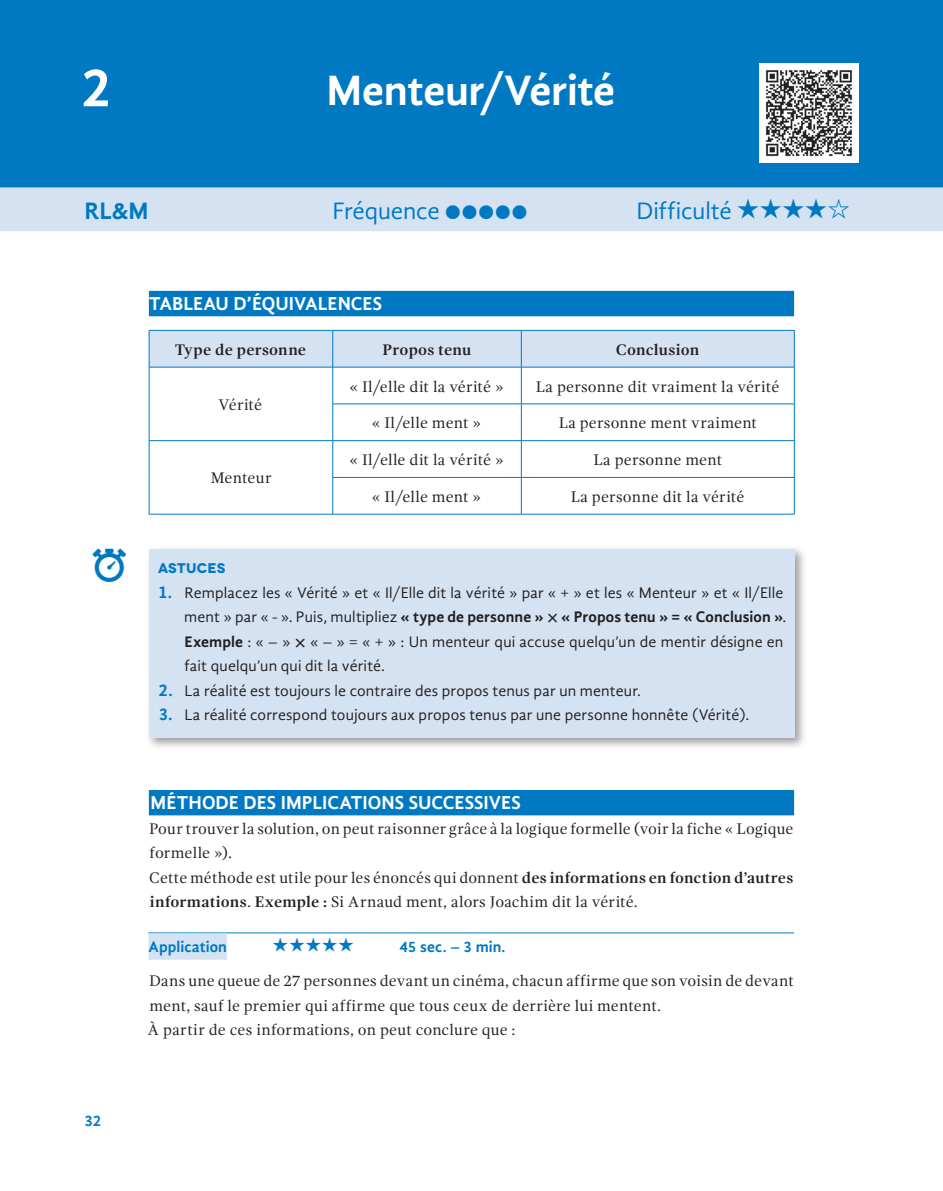
<style>
.page{position:relative;width:943px;height:1191px;background:#fff}
.page>*{position:absolute;margin:0;border:0;box-sizing:border-box;transform-origin:0 0}
.t1{font:700 56px "Gandhi Sans";color:#fff}
.t2{font:700 43.75px "Gandhi Sans";letter-spacing:-.01em;color:#fff}
.t3{font:33.25px "Web Hosting Hub Glyphs";color:#0079c2}
.t4{font:24.5px "Gandhi Sans";letter-spacing:-.005em;color:#0079c2}
.t5{font:700 24.5px "Gandhi Sans";color:#0079c2}
.t6{font:700 19.25px "Gandhi Sans";color:#fff}
.t7{font:15.75px/24.5px "Gandhi Serif";letter-spacing:.01em;color:#231f20}
.t8{font:15.75px/24.5px "Gandhi Sans";letter-spacing:.01em;color:#231f20}
.t9{font:700 15.75px "Gandhi Serif";letter-spacing:.005em;color:#231f20}
.t10{font:700 15.75px "Gandhi Sans";letter-spacing:.005em;color:#0079c2}
.t11{font:700 14px "Novecentowide";letter-spacing:.01em;color:#0079c2}
.s1{font-weight:700;font-size:17.5px;color:#0079c2}
.s2{font-weight:700}
.s3{font-family:"STIX General";font-weight:700}
</style>
<div class="page">
<div style="left:0;top:0;width:943px;height:190px;background:#0079c2"></div>
<div style="left:0;top:187px;width:943px;height:44px;background:#d4e2f2"></div>
<div style="left:149px;top:291px;width:645px;height:25px;background:#0079c2"></div>
<div style="left:149px;top:790px;width:645px;height:25px;background:#0079c2"></div>
<hr style="left:148px;top:932px;width:646px;height:1px;background:#0079c2">
<div style="left:148px;top:933px;width:79px;height:26px;background:#d4e2f2"></div>
<div style="left:150px;top:331px;width:644px;height:36px;background:#d4e2f2"></div>
<hr style="left:332px;top:330px;width:1px;height:37px;background:#0079c2">
<hr style="left:521px;top:330px;width:1px;height:37px;background:#0079c2">
<hr style="left:332px;top:367px;width:1px;height:37px;background:#0079c2">
<hr style="left:521px;top:367px;width:1px;height:37px;background:#0079c2">
<hr style="left:332px;top:403px;width:189px;height:1px;background:#0079c2">
<hr style="left:332px;top:404px;width:1px;height:36px;background:#0079c2">
<hr style="left:521px;top:403px;width:273px;height:1px;background:#0079c2">
<hr style="left:521px;top:404px;width:1px;height:36px;background:#0079c2">
<hr style="left:149px;top:440px;width:184px;height:1px;background:#0079c2">
<hr style="left:333px;top:440px;width:188px;height:1px;background:#0079c2">
<hr style="left:332px;top:441px;width:1px;height:36px;background:#0079c2">
<hr style="left:521px;top:440px;width:273px;height:1px;background:#0079c2">
<hr style="left:521px;top:441px;width:1px;height:36px;background:#0079c2">
<hr style="left:332px;top:477px;width:189px;height:1px;background:#0079c2">
<hr style="left:332px;top:477px;width:1px;height:37px;background:#0079c2">
<hr style="left:521px;top:477px;width:273px;height:1px;background:#0079c2">
<hr style="left:521px;top:477px;width:1px;height:37px;background:#0079c2">
<hr style="left:149px;top:367px;width:1px;height:37px;background:#0079c2">
<hr style="left:794px;top:367px;width:1px;height:37px;background:#0079c2">
<hr style="left:149px;top:404px;width:1px;height:36px;background:#0079c2">
<hr style="left:794px;top:404px;width:1px;height:36px;background:#0079c2">
<hr style="left:149px;top:441px;width:1px;height:36px;background:#0079c2">
<hr style="left:794px;top:441px;width:1px;height:36px;background:#0079c2">
<hr style="left:149px;top:477px;width:1px;height:37px;background:#0079c2">
<hr style="left:794px;top:477px;width:1px;height:37px;background:#0079c2">
<hr style="left:149px;top:514px;width:184px;height:1px;background:#0079c2">
<hr style="left:333px;top:514px;width:188px;height:1px;background:#0079c2">
<hr style="left:521px;top:514px;width:273px;height:1px;background:#0079c2">
<hr style="left:149px;top:330px;width:184px;height:1px;background:#0079c2">
<hr style="left:149px;top:330px;width:1px;height:37px;background:#0079c2">
<hr style="left:333px;top:330px;width:188px;height:1px;background:#0079c2">
<hr style="left:521px;top:330px;width:273px;height:1px;background:#0079c2">
<hr style="left:794px;top:330px;width:1px;height:37px;background:#0079c2">
<hr style="left:149px;top:367px;width:184px;height:1px;background:#0079c2">
<hr style="left:333px;top:367px;width:188px;height:1px;background:#0079c2">
<hr style="left:521px;top:367px;width:273px;height:1px;background:#0079c2">
<div style="left:145px;top:545px;width:662px;height:205px;background:#231f20;opacity:.45"></div>
<div style="left:149px;top:549px;width:645px;height:188px;background:#d4e2f2"></div>
<img style="left:759px;top:63px;width:99px;height:99px">
<h1 class="t1" style="left:81px;top:55px;width:32px">2</h1>
<h2 class="t2" style="left:326px;top:65px;width:290px">Menteur/Vérité</h2>
<h3 class="t5" style="left:85px;top:196px;width:65px">RL&amp;M</h3>
<h3 class="t4" style="left:332px;top:196px;width:109px">Fréquence</h3>
<h3 class="t4" style="left:636px;top:196px;width:97px">Difficulté</h3>
<p class="t6" style="left:149px;top:293px;width:235px">TABLEAU D’ÉQUIVALENCES</p>
<p class="t9" style="left:175px;top:340px;width:133px">Type de personne</p>
<p class="t9" style="left:382px;top:340px;width:90px">Propos tenu</p>
<p class="t9" style="left:616px;top:340px;width:85px">Conclusion</p>
<p class="t7" style="left:218px;top:392px;width:45px">Vérité</p>
<p class="t7" style="left:349px;top:374px;width:156px">« Il/elle dit la vérité »</p>
<p class="t7" style="left:536px;top:374px;width:245px">La personne dit vraiment la vérité</p>
<p class="t7" style="left:372px;top:411px;width:111px">« Il/elle ment »</p>
<p class="t7" style="left:558px;top:411px;width:200px">La personne ment vraiment</p>
<h3 class="t3" style="left:93px;top:551px;width:35px">ӄ</h3>
<p class="t7" style="left:211px;top:466px;width:62px">Menteur</p>
<p class="t7" style="left:349px;top:447px;width:156px">« Il/elle dit la vérité »</p>
<p class="t7" style="left:593px;top:447px;width:130px">La personne ment</p>
<p class="t7" style="left:372px;top:484px;width:111px">« Il/elle ment »</p>
<p class="t7" style="left:571px;top:484px;width:175px">La personne dit la vérité</p>
<p class="t11" style="left:158px;top:559px;width:69px">ASTUCES</p>
<p class="t8" style="left:184px;top:580px;width:603px;text-indent:-26px"><span class="s1">1.</span> Remplacez les « Vérité » et « Il/Elle dit la vérité » par « + » et les « Menteur » et « Il/Elle ment » par « - ». Puis, multipliez <span class="s2">« type de personne »</span> <span class="s3">×</span> <span class="s2">« Propos tenu » = « Conclusion »</span>.<br><span class="s2">Exemple</span> : « – » <span class="s3">×</span> « – » = « + » : Un menteur qui accuse quelqu’un de mentir désigne en fait quelqu’un qui dit la vérité.</p>
<p class="t8" style="left:159px;top:678px;width:484px"><span class="s1">2.</span> La réalité est toujours le contraire des propos tenus par un menteur.</p>
<p class="t8" style="left:159px;top:703px;width:592px"><span class="s1">3.</span> La réalité correspond toujours aux propos tenus par une personne honnête (Vérité).</p>
<p class="t6" style="left:151px;top:792px;width:372px">MÉTHODE DES IMPLICATIONS SUCCESSIVES</p>
<p class="t7" style="left:149px;top:816px;width:645px">Pour trouver la solution, on peut raisonner grâce à la logique formelle (voir la fiche « Logique formelle »).<br>Cette méthode est utile pour les énoncés qui donnent <span class="s2">des informations en fonction d’autres informations</span>. <span class="s2">Exemple :</span> Si Arnaud ment, alors Joachim dit la vérité.</p>
<p class="t10" style="left:148px;top:937px;width:80px">Application</p>
<p class="t10" style="left:399px;top:937px;width:107px">45 sec. – 3 min.</p>
<p class="t7" style="left:147px;top:968px;width:648px">Dans une queue de 27 personnes devant un cinéma, chacun affirme que son voisin de devant ment, sauf le premier qui affirme que tous ceux de derrière lui mentent.<br>À partir de ces informations, on peut conclure que :</p>
<p class="t10" style="left:84px;top:1112px;width:19px">32</p>
</div>
